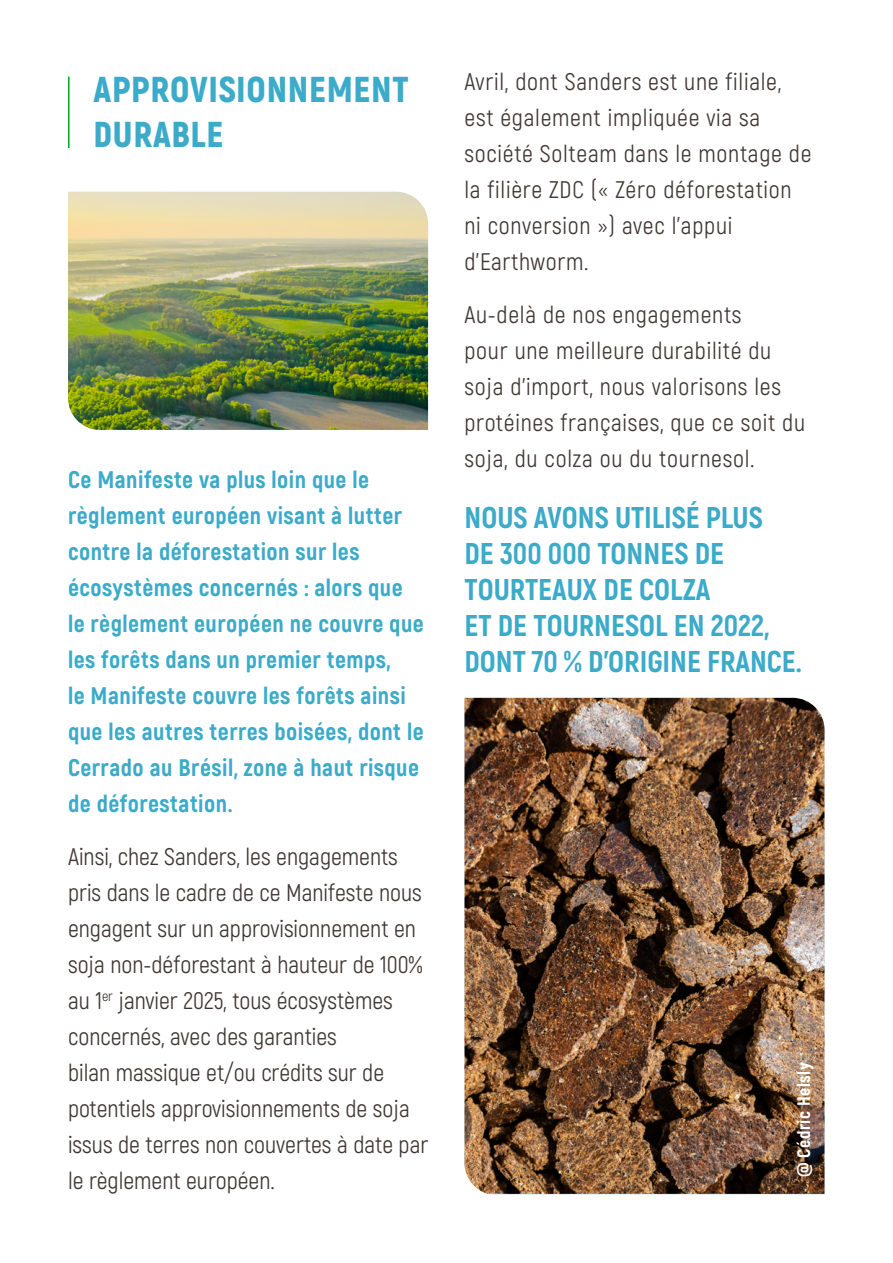
<style>
.page{position:relative;width:893px;height:1263px;background:#fff}
.page>*{position:absolute;margin:0;border:0;box-sizing:border-box;transform-origin:0 0}
.t1{font:900 36px/45px "Akrobat";letter-spacing:.02em;color:#3caac9}
.t2{font:800 30px/36px "Akrobat";color:#3caac9}
.t3{font:24px/36px "Akrobat";color:#403735}
.t4{font:24px/36px "Akrobat";letter-spacing:.03em;color:#403735}
.t5{font:800 24px/36px "Akrobat";letter-spacing:.02em;color:#3caac9}
.t6{font:800 18px "Akrobat";letter-spacing:.03em;color:#fff}
</style>
<div class="page">
<hr style="left:68px;top:77px;width:2px;height:71px;background:#00aa27">
<img style="left:68px;top:192px;width:360px;height:238px">
<img style="left:464px;top:698px;width:360px;height:496px">
<h1 class="t1" style="left:94px;top:66px;width:317px">APPROVISIONNEMENT<br>DURABLE</h1>
<p class="t5" style="left:68px;top:461px;width:357px">Ce Manifeste va plus loin que le règlement européen visant à lutter contre la déforestation sur les écosystèmes concernés : alors que le règlement européen ne couvre que les forêts dans un premier temps,<br>le Manifeste couvre les forêts ainsi que les autres terres boisées, dont le Cerrado au Brésil, zone à haut risque de déforestation.</p>
<p class="t3" style="left:68px;top:839px;width:362px">Ainsi, chez Sanders, les engagements pris dans le cadre de ce Manifeste nous engagent sur un approvisionnement en soja non-déforestant à hauteur de 100% au 1<sup>er</sup> janvier 2025, tous écosystèmes concernés, avec des garanties<br>bilan massique et/ou crédits sur de potentiels approvisionnements de soja issus de terres non couvertes à date par le règlement européen.</p>
<p class="t4" style="left:464px;top:63px;width:349px">Avril, dont Sanders est une filiale, est également impliquée via sa société Solteam dans le montage de la filière ZDC (« Zéro déforestation ni conversion ») avec l’appui d’Earthworm.</p>
<p class="t4" style="left:464px;top:296px;width:342px">Au-delà de nos engagements<br>pour une meilleure durabilité du soja d’import, nous valorisons les protéines françaises, que ce soit du soja, du colza ou du tournesol.</p>
<p class="t2" style="left:464px;top:499px;width:339px">NOUS AVONS UTILISÉ PLUS<br>DE 300 000 TONNES DE<br>TOURTEAUX DE COLZA<br>ET DE TOURNESOL EN 2022,<br>DONT 70 % D’ORIGINE FRANCE.</p>
<p class="t6" style="left:792px;top:1177px;width:116px;rotate:-90deg">@ Cédric Helsly</p>
</div>
